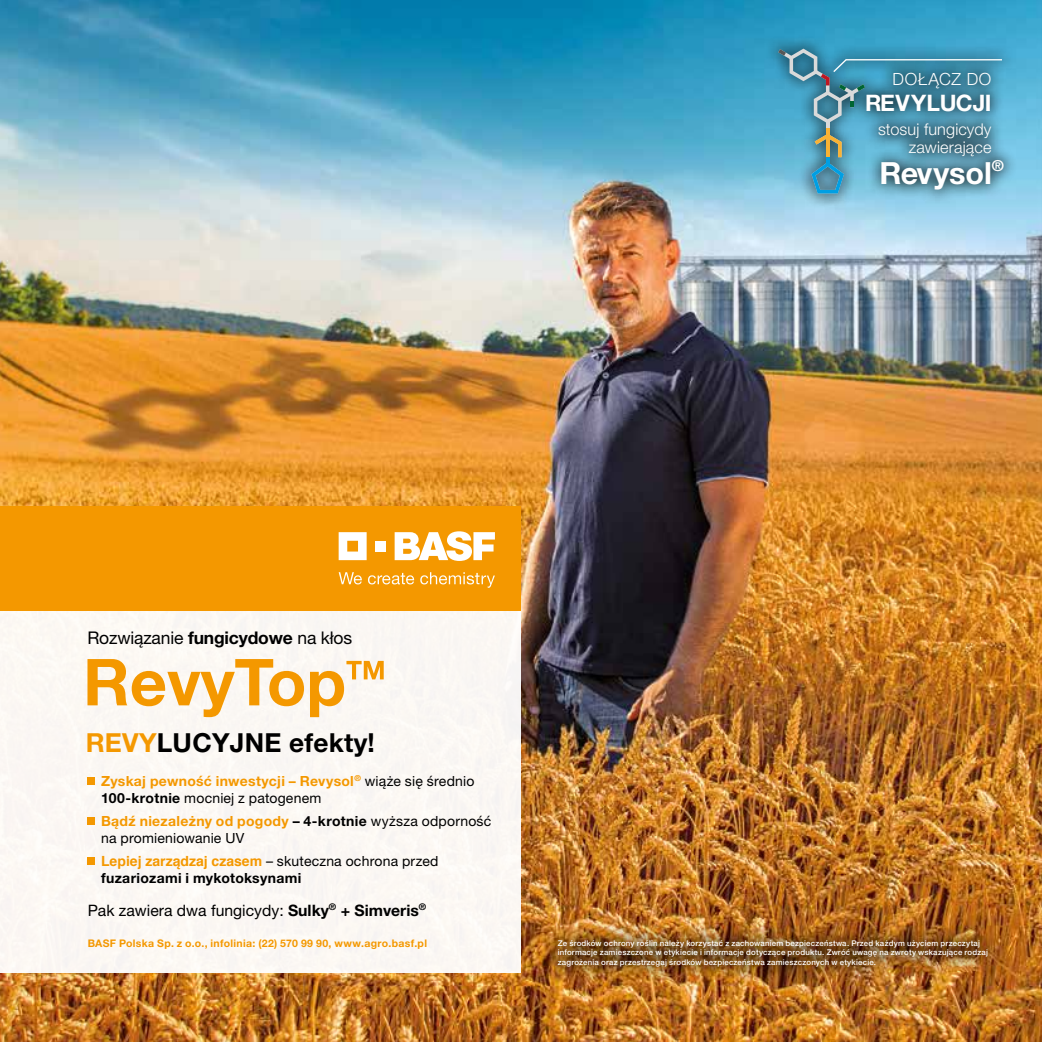
<style>
.page{position:relative;width:1042px;height:1042px;background:#fff}
.page>*{position:absolute;margin:0;border:0;box-sizing:border-box;transform-origin:0 0}
.t1{font:700 30.62px "Helvetica Neue LT Pro";letter-spacing:-.005em;color:#fff}
.t2{font:700 26.25px "Helvetica Neue LT Pro";letter-spacing:.01em;color:#000}
.t3{font:700 22.75px "Helvetica Neue LT Pro";letter-spacing:-.005em;color:#fff}
.t4{font:17.5px "Helvetica Neue LT Pro";letter-spacing:-.01em;color:#000}
.t5{font:300 16.8px "Helvetica Neue LT Pro";letter-spacing:.04em;color:#fff}
.t6{font:300 16.28px/17.5px "Helvetica Neue LT Pro";letter-spacing:.01em;color:#fff;text-align:right}
.t7{font:15.75px "Helvetica Neue LT Pro";color:#000}
.t8{font:14px/17.5px "Helvetica Neue LT Pro";letter-spacing:.01em;color:#000}
.t9{font:700 14px/17.5px "Helvetica Neue LT Pro";letter-spacing:.025em;color:#000}
.t10{font:700 10.5px "Helvetica Neue LT Pro";letter-spacing:.03em;color:#f49800}
.t11{font:500 7.88px/9.5px "Helvetica Neue LT Pro";letter-spacing:.025em;color:#fff}
.s1{font-weight:700}
.s2{color:#f49800}
.s3{font-weight:700;color:#f49800}
.s4{font-family:"Helvetica";color:#f49800}
.s5{font-weight:400}
</style>
<div class="page">
<img style="left:0;top:0;width:1042px;height:1042px">
<div style="left:764px;top:35px;width:253px;height:174px;background:#000;opacity:.75"></div>
<hr style="left:826px;top:122px;width:3px;height:14px;background:#dadada">
<svg style="left:811px;top:129px;width:33px;height:64px;background:#5994a0"></svg>
<svg style="left:778px;top:49px;width:225px;height:74px;background:#458ca7"></svg>
<img style="left:539px;top:921px;width:467px;height:63px">
<div style="left:0;top:597px;width:521px;height:375px;background:#fbf8f3"></div>
<div style="left:0;top:506px;width:521px;height:104px;background:#f49800"></div>
<svg style="left:339px;top:532px;width:28px;height:28px"></svg>
<div style="left:375px;top:541px;width:11px;height:10px;background:#fff"></div>
<svg style="left:395px;top:531px;width:100px;height:30px"></svg>
<svg style="left:339px;top:572px;width:23px;height:12px"></svg>
<svg style="left:368px;top:573px;width:46px;height:11px"></svg>
<svg style="left:420px;top:572px;width:75px;height:16px"></svg>
<svg style="left:87px;top:659px;width:297px;height:58px"></svg>
<div style="left:88px;top:777px;width:7px;height:7px;background:#f49800"></div>
<div style="left:88px;top:817px;width:7px;height:7px;background:#f49800"></div>
<div style="left:88px;top:857px;width:7px;height:7px;background:#f49800"></div>
<h3 class="t5" style="left:892px;top:69px;width:100px">DOŁĄCZ DO</h3>
<h3 class="t6" style="left:878px;top:120px;width:115px">stosuj fungicydy zawierające</h3>
<h3 class="t3" style="left:865px;top:89px;width:128px">REVYLUCJI</h3>
<h1 class="t1" style="left:879px;top:154px;width:126px">Revysol<sup>®</sup></h1>
<h3 class="t4" style="left:87px;top:627px;width:266px">Rozwiązanie <span class="s1">fungicydowe</span> na kłos</h3>
<h2 class="t2" style="left:86px;top:726px;width:291px"><span class="s2">REVY</span>LUCYJNE efekty!</h2>
<h3 class="t8" style="left:101px;top:772px;width:375px"><span class="s3">Zyskaj pewność inwestycji – Revysol</span><sup>®</sup> wiąże się średnio<br><span class="s1">100-krotnie</span> mocniej z patogenem</h3>
<h3 class="t8" style="left:101px;top:812px;width:392px"><span class="s3">Bądź niezależny od pogody</span> <span class="s1">– 4-krotnie</span> wyższa odporność na promieniowanie UV</h3>
<h3 class="t9" style="left:101px;top:851px;width:339px"><span class="s4">Lepiej zarządzaj czasem</span> <span class="s5">– skuteczna ochrona przed </span>fuzariozami i mykotoksynami</h3>
<h3 class="t7" style="left:88px;top:900px;width:340px">Pak zawiera dwa fungicydy: <span class="s1">Sulky</span><sup>®</sup> <span class="s1">+ Simveris</span><sup>®</sup></h3>
<h3 class="t10" style="left:88px;top:936px;width:341px">BASF Polska Sp. z o.o., infolinia: (22) 570 99 90, www.agro.basf.pl</h3>
<p class="t11" style="left:558px;top:938px;width:432px">Ze środków ochrony roślin należy korzystać z zachowaniem bezpieczeństwa. Przed każdym użyciem przeczytaj informacje zamieszczone w etykiecie i informacje dotyczące produktu. Zwróć uwagę na zwroty wskazujące rodzaj zagrożenia oraz przestrzegaj środków bezpieczeństwa zamieszczonych w etykiecie.</p>
</div>
